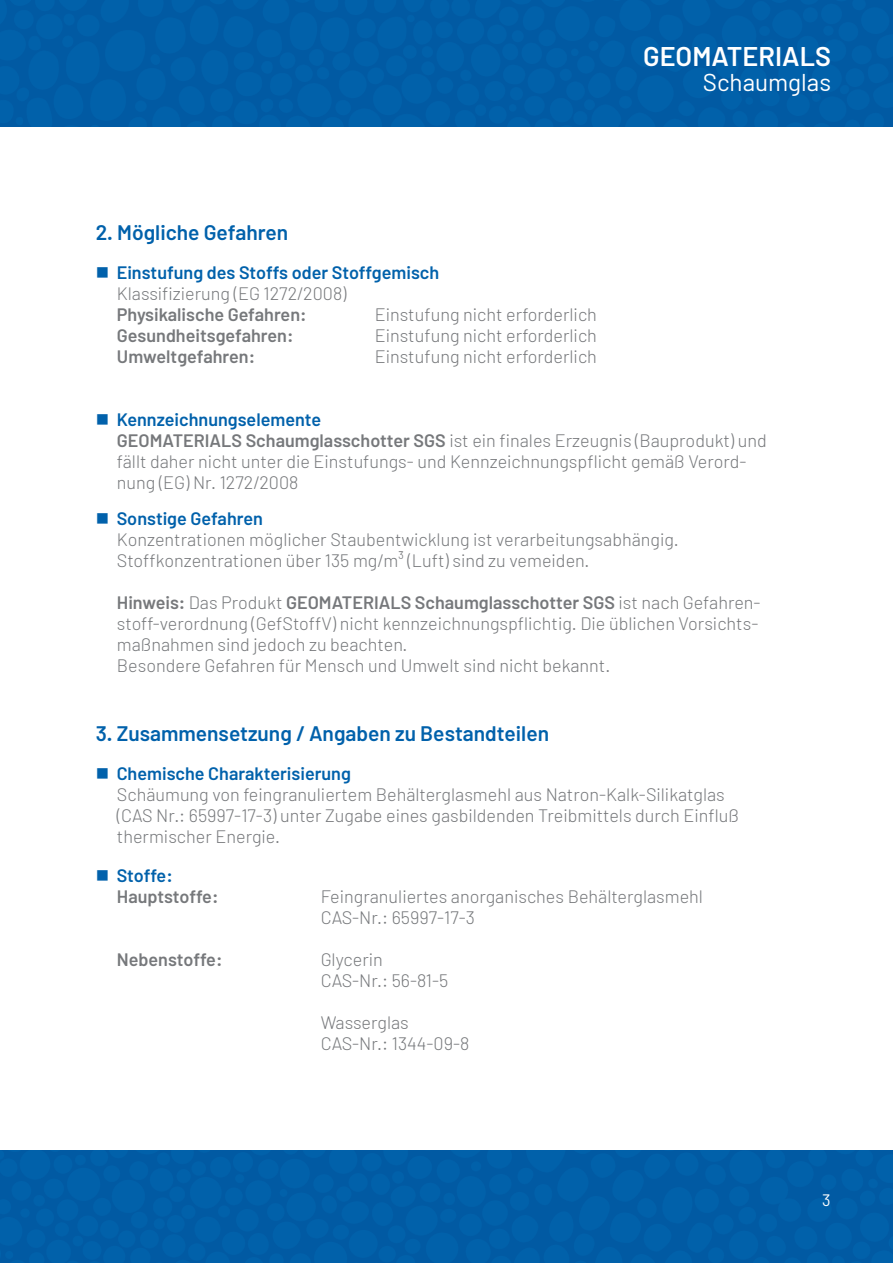
<style>
.page{position:relative;width:893px;height:1263px;background:#0161aa}
.page>*{position:absolute;margin:0;border:0;box-sizing:border-box;transform-origin:0 0}
.t1{font:600 27px "Barlow";color:#fff}
.t2{font:24.3px "Barlow";color:#fff}
.t3{font:600 21px "Barlow";color:#0161ab}
.t4{font:300 18px/21px "Barlow";color:#76787b}
.t5{font:600 18px/21px "Barlow";color:#76787b}
.t6{font:600 18px/21px "Barlow";color:#0161ab}
.t7{font:16.5px "Barlow";color:#fff}
.s1{font-weight:300;color:#76787b}
.s2{color:#0161ab}
.s3{font-weight:600;color:#0161ab}
.s4{font-weight:600}
</style>
<div class="page">
<div style="left:0;top:128px;width:893px;height:1021px;background:#fff"></div>
<h1 class="t1" style="left:643px;top:40px;width:189px">GEOMATERIALS</h1>
<h2 class="t2" style="left:703px;top:67px;width:130px">Schaumglas</h2>
<p class="t3" style="left:96px;top:219px;width:194px">2. Mögliche Gefahren</p>
<p class="t6" style="left:117px;top:261px;width:324px;text-indent:-21px">■ Einstufung des Stoffs oder Stoffgemisch<br><span class="s1">Klassifizierung (EG 1272/2008)</span></p>
<p class="t5" style="left:117px;top:303px;width:191px">Physikalische Gefahren:</p>
<p class="t4" style="left:375px;top:303px;width:224px">Einstufung nicht erforderlich</p>
<p class="t5" style="left:117px;top:324px;width:178px">Gesundheitsgefahren:</p>
<p class="t4" style="left:375px;top:324px;width:224px">Einstufung nicht erforderlich</p>
<p class="t5" style="left:117px;top:345px;width:140px">Umweltgefahren:</p>
<p class="t4" style="left:375px;top:345px;width:224px">Einstufung nicht erforderlich</p>
<p class="t4" style="left:117px;top:408px;width:651px;text-indent:-21px"><span class="s2">■</span> <span class="s3">Kennzeichnungselemente<br></span><span class="s4">GEOMATERIALS Schaumglasschotter SGS</span> ist ein finales Erzeugnis (Bauprodukt) und fällt daher nicht unter die Einstufungs- und Kennzeichnungspflicht gemäß Verord&shy;nung (EG) Nr. 1272/2008</p>
<p class="t4" style="left:117px;top:507px;width:563px;text-indent:-21px"><span class="s2">■</span> <span class="s3">Sonstige Gefahren<br></span>Konzentrationen möglicher Staubentwicklung ist verarbeitungsabhängig.<br>Stoffkonzentrationen über 135 mg/m³ (Luft) sind zu vemeiden.</p>
<p class="t4" style="left:117px;top:591px;width:645px"><span class="s4">Hinweis:</span> Das Produkt <span class="s4">GEOMATERIALS Schaumglasschotter SGS</span> ist nach Gefahren&shy;stoff-verordnung (GefStoffV) nicht kennzeichnungspflichtig. Die üblichen Vorsichts&shy;maßnahmen sind jedoch zu beachten.<br>Besondere Gefahren für Mensch und Umwelt sind nicht bekannt.</p>
<p class="t3" style="left:96px;top:720px;width:455px">3. Zusammensetzung / Angaben zu Bestandteilen</p>
<p class="t4" style="left:117px;top:762px;width:624px;text-indent:-21px"><span class="s2">■</span> <span class="s3">Chemische Charakterisierung<br></span>Schäumung von feingranuliertem Behälterglasmehl aus Natron-Kalk-Silikatglas (CAS Nr.: 65997-17-3) unter Zugabe eines gasbildenden Treibmittels durch Einfluß thermischer Energie.</p>
<p class="t5" style="left:117px;top:864px;width:103px;text-indent:-21px"><span class="s2">■ Stoffe:<br></span>Hauptstoffe:</p>
<p class="t4" style="left:321px;top:885px;width:384px">Feingranuliertes anorganisches Behälterglasmehl<br>CAS-Nr.: 65997-17-3</p>
<p class="t5" style="left:117px;top:948px;width:107px">Nebenstoffe:</p>
<p class="t4" style="left:321px;top:948px;width:129px">Glycerin<br>CAS-Nr.: 56-81-5</p>
<p class="t4" style="left:321px;top:1011px;width:150px">Wasserglas<br>CAS-Nr.: 1344-09-8</p>
<p class="t7" style="left:822px;top:1189px;width:10px">3</p>
</div>
